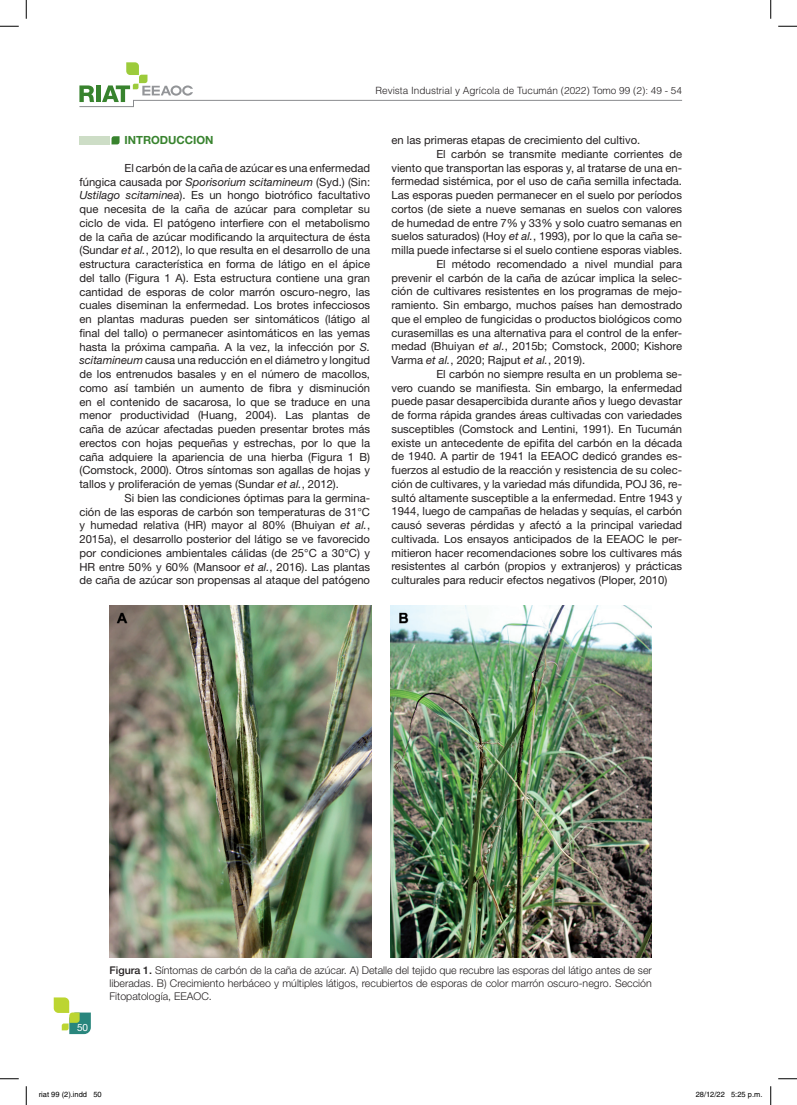
<style>
.page{position:relative;width:797px;height:1105px;background:#fff}
.page>*{position:absolute;margin:0;border:0;box-sizing:border-box;transform-origin:0 0}
.t1{font:11.25px "Helvetica Neue LT Std";color:#231f20}
.t2{font:700 11.25px "Helvetica Neue LT Std";color:#38832e}
.t3{font:300 10.62px/13.2px "Helvetica Neue LT Std";color:#231f20;text-align:justify}
.t4{font:300 10px "Helvetica LT Std";color:#231f20}
.t5{font:10px "Helvetica Neue LT Std";color:#fff}
.t6{font:7.5px "Helvetica";color:#000}
.s1{font-style:italic}
.s2{font-weight:500}
</style>
<div class="page">
<svg style="left:79px;top:62px;width:603px;height:45px"></svg>
<svg style="left:54px;top:997px;width:37px;height:37px"></svg>
<svg style="left:111px;top:136px;width:9px;height:8px"></svg>
<div style="left:79px;top:136px;width:31px;height:8px;background:#cdddc6"></div>
<img style="left:110px;top:606px;width:261px;height:351px">
<img style="left:390px;top:606px;width:262px;height:351px">
<svg style="left:0;top:25px;width:19px;height:2px"></svg>
<svg style="left:778px;top:25px;width:19px;height:2px"></svg>
<svg style="left:0;top:1078px;width:19px;height:1px"></svg>
<svg style="left:778px;top:1078px;width:19px;height:1px"></svg>
<svg style="left:25px;top:0;width:2px;height:19px"></svg>
<svg style="left:25px;top:1086px;width:2px;height:19px"></svg>
<svg style="left:770px;top:0;width:1px;height:19px"></svg>
<svg style="left:770px;top:1086px;width:1px;height:19px"></svg>
<p class="t4" style="left:375px;top:84px;width:308px">Revista Industrial y Agrícola de Tucumán (2022) Tomo 99 (2): 49 - 54</p>
<p class="t2" style="left:124px;top:133px;width:91px">INTRODUCCION</p>
<p class="t1" style="left:124px;top:161px;width:247px">El carbón de la caña de azúcar es una enfermedad</p>
<p class="t1" style="left:79px;top:175px;width:292px">fúngica causada por <span class="s1">Sporisorium scitamineum</span> (Syd.) (Sin:</p>
<p class="t1" style="left:79px;top:189px;width:292px"><span class="s1">Ustilago scitaminea</span>). Es un hongo biotrófico facultativo</p>
<p class="t1" style="left:79px;top:202px;width:292px">que necesita de la caña de azúcar para completar su</p>
<p class="t1" style="left:79px;top:216px;width:292px">ciclo de vida. El patógeno interfiere con el metabolismo</p>
<p class="t1" style="left:79px;top:230px;width:292px">de la caña de azúcar modificando la arquitectura de ésta</p>
<p class="t1" style="left:79px;top:244px;width:292px">(Sundar <span class="s1">et al.</span>, 2012), lo que resulta en el desarrollo de una</p>
<p class="t1" style="left:79px;top:257px;width:292px">estructura característica en forma de látigo en el ápice</p>
<p class="t1" style="left:79px;top:271px;width:292px">del tallo (Figura 1 A). Esta estructura contiene una gran</p>
<p class="t1" style="left:79px;top:285px;width:292px">cantidad de esporas de color marrón oscuro-negro, las</p>
<p class="t1" style="left:79px;top:299px;width:292px">cuales diseminan la enfermedad. Los brotes infecciosos</p>
<p class="t1" style="left:79px;top:312px;width:292px">en plantas maduras pueden ser sintomáticos (látigo al</p>
<p class="t1" style="left:79px;top:326px;width:292px">final del tallo) o permanecer asintomáticos en las yemas</p>
<p class="t1" style="left:79px;top:340px;width:292px">hasta la próxima campaña. A la vez, la infección por <span class="s1">S.</span></p>
<p class="t1" style="left:79px;top:354px;width:292px"><span class="s1">scitamineum</span> causa una reducción en el diámetro y longitud</p>
<p class="t1" style="left:79px;top:367px;width:292px">de los entrenudos basales y en el número de macollos,</p>
<p class="t1" style="left:79px;top:381px;width:292px">como así también un aumento de fibra y disminución</p>
<p class="t1" style="left:79px;top:395px;width:292px">en el contenido de sacarosa, lo que se traduce en una</p>
<p class="t1" style="left:79px;top:408px;width:292px">menor productividad (Huang, 2004). Las plantas de</p>
<p class="t1" style="left:79px;top:422px;width:292px">caña de azúcar afectadas pueden presentar brotes más</p>
<p class="t1" style="left:79px;top:436px;width:292px">erectos con hojas pequeñas y estrechas, por lo que la</p>
<p class="t1" style="left:79px;top:450px;width:292px">caña adquiere la apariencia de una hierba (Figura 1 B)</p>
<p class="t1" style="left:79px;top:463px;width:292px">(Comstock, 2000). Otros síntomas son agallas de hojas y</p>
<p class="t1" style="left:79px;top:477px;width:261px">tallos y proliferación de yemas (Sundar <span class="s1">et al.</span>, 2012).</p>
<p class="t1" style="left:124px;top:491px;width:247px">Si bien las condiciones óptimas para la germina-</p>
<p class="t1" style="left:79px;top:505px;width:292px">ción de las esporas de carbón son temperaturas de 31°C</p>
<p class="t1" style="left:79px;top:518px;width:292px">y humedad relativa (HR) mayor al 80% (Bhuiyan <span class="s1">et al.</span>,</p>
<p class="t1" style="left:79px;top:532px;width:292px">2015a), el desarrollo posterior del látigo se ve favorecido</p>
<p class="t1" style="left:79px;top:546px;width:292px">por condiciones ambientales cálidas (de 25°C a 30°C) y</p>
<p class="t1" style="left:79px;top:560px;width:292px">HR entre 50% y 60% (Mansoor <span class="s1">et al.</span>, 2016). Las plantas</p>
<p class="t1" style="left:79px;top:573px;width:292px">de caña de azúcar son propensas al ataque del patógeno</p>
<p class="t1" style="left:391px;top:133px;width:250px">en las primeras etapas de crecimiento del cultivo.</p>
<p class="t1" style="left:436px;top:147px;width:247px">El carbón se transmite mediante corrientes de</p>
<p class="t1" style="left:391px;top:161px;width:292px">viento que transportan las esporas y, al tratarse de una en-</p>
<p class="t1" style="left:391px;top:175px;width:292px">fermedad sistémica, por el uso de caña semilla infectada.</p>
<p class="t1" style="left:391px;top:188px;width:292px">Las esporas pueden permanecer en el suelo por períodos</p>
<p class="t1" style="left:391px;top:202px;width:292px">cortos (de siete a nueve semanas en suelos con valores</p>
<p class="t1" style="left:391px;top:216px;width:292px">de humedad de entre 7% y 33% y solo cuatro semanas en</p>
<p class="t1" style="left:391px;top:230px;width:292px">suelos saturados) (Hoy <span class="s1">et al.</span>, 1993), por lo que la caña se-</p>
<p class="t1" style="left:391px;top:243px;width:292px">milla puede infectarse si el suelo contiene esporas viables.</p>
<p class="t1" style="left:436px;top:257px;width:247px">El método recomendado a nivel mundial para</p>
<p class="t1" style="left:391px;top:271px;width:292px">prevenir el carbón de la caña de azúcar implica la selec-</p>
<p class="t1" style="left:391px;top:285px;width:292px">ción de cultivares resistentes en los programas de mejo-</p>
<p class="t1" style="left:391px;top:298px;width:292px">ramiento. Sin embargo, muchos países han demostrado</p>
<p class="t1" style="left:391px;top:312px;width:292px">que el empleo de fungicidas o productos biológicos como</p>
<p class="t1" style="left:391px;top:326px;width:292px">curasemillas es una alternativa para el control de la enfer-</p>
<p class="t1" style="left:391px;top:340px;width:292px">medad (Bhuiyan <span class="s1">et al.</span>, 2015b; Comstock, 2000; Kishore</p>
<p class="t1" style="left:391px;top:353px;width:195px">Varma <span class="s1">et al.</span>, 2020; Rajput <span class="s1">et al.</span>, 2019).</p>
<p class="t1" style="left:436px;top:367px;width:247px">El carbón no siempre resulta en un problema se-</p>
<p class="t1" style="left:391px;top:381px;width:292px">vero cuando se manifiesta. Sin embargo, la enfermedad</p>
<p class="t1" style="left:391px;top:395px;width:292px">puede pasar desapercibida durante años y luego devastar</p>
<p class="t1" style="left:391px;top:408px;width:292px">de forma rápida grandes áreas cultivadas con variedades</p>
<p class="t1" style="left:391px;top:422px;width:292px">susceptibles (Comstock and Lentini, 1991). En Tucumán</p>
<p class="t1" style="left:391px;top:436px;width:292px">existe un antecedente de epifita del carbón en la década</p>
<p class="t1" style="left:391px;top:450px;width:292px">de 1940. A partir de 1941 la EEAOC dedicó grandes es-</p>
<p class="t1" style="left:391px;top:463px;width:292px">fuerzos al estudio de la reacción y resistencia de su colec-</p>
<p class="t1" style="left:391px;top:477px;width:292px">ción de cultivares, y la variedad más difundida, POJ 36, re-</p>
<p class="t1" style="left:391px;top:491px;width:292px">sultó altamente susceptible a la enfermedad. Entre 1943 y</p>
<p class="t1" style="left:391px;top:505px;width:292px">1944, luego de campañas de heladas y sequías, el carbón</p>
<p class="t1" style="left:391px;top:518px;width:292px">causó severas pérdidas y afectó a la principal variedad</p>
<p class="t1" style="left:391px;top:532px;width:292px">cultivada. Los ensayos anticipados de la EEAOC le per-</p>
<p class="t1" style="left:391px;top:546px;width:292px">mitieron hacer recomendaciones sobre los cultivares más</p>
<p class="t1" style="left:391px;top:560px;width:292px">resistentes al carbón (propios y extranjeros) y prácticas</p>
<p class="t1" style="left:391px;top:573px;width:277px">culturales para reducir efectos negativos (Ploper, 2010)</p>
<p class="t5" style="left:77px;top:1022px;width:13px">50</p>
<p class="t3" style="left:110px;top:963px;width:544px"><span class="s2">Figura 1.</span> Síntomas de carbón de la caña de azúcar. A) Detalle del tejido que recubre las esporas del látigo antes de ser liberadas. B) Crecimiento herbáceo y múltiples látigos, recubiertos de esporas de color marrón oscuro-negro. Sección Fitopatología, EEAOC.</p>
<p class="t6" style="left:39px;top:1090px;width:64px">riat 99 (2).indd 50</p>
<p class="t6" style="left:695px;top:1090px;width:68px">28/12/22 5:25 p.m.</p>
</div>
